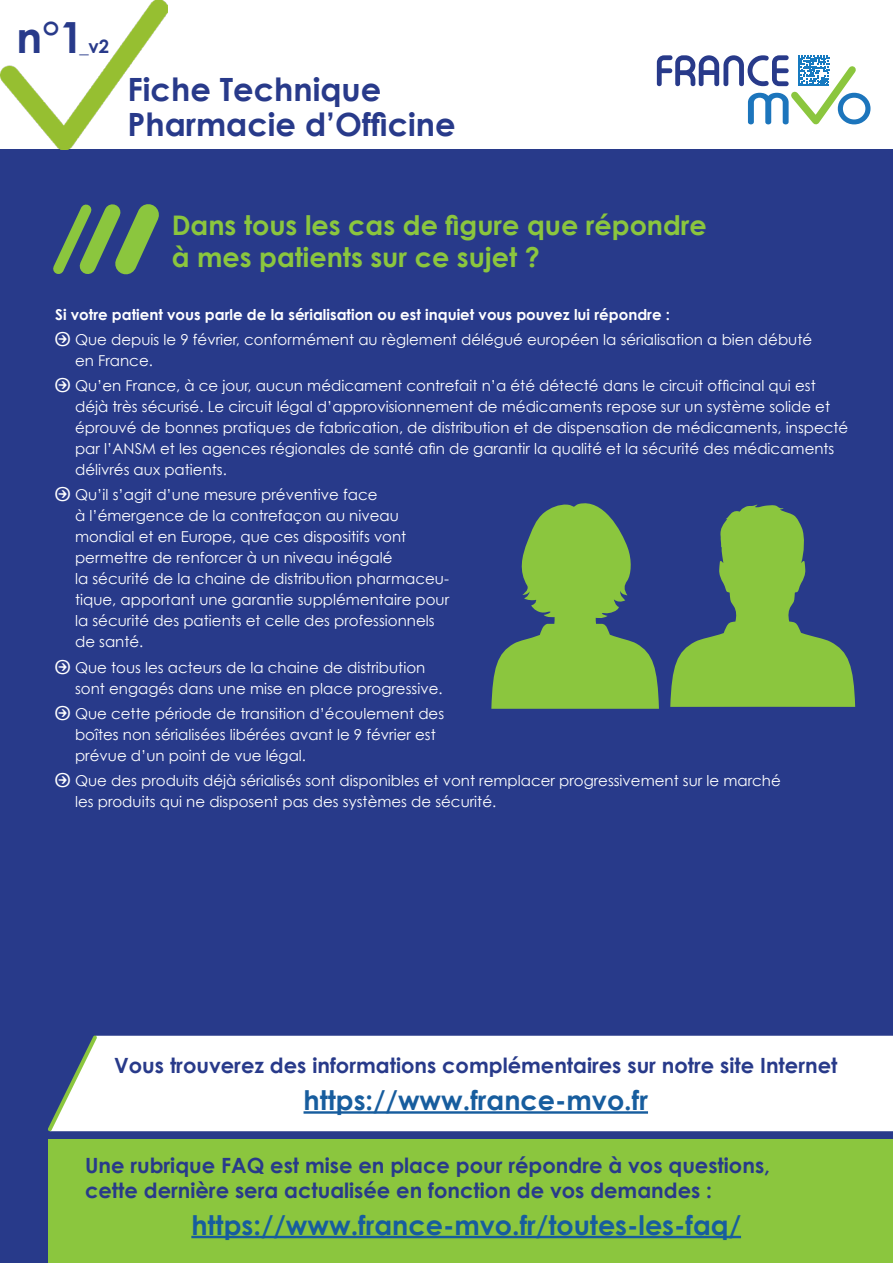
<style>
.page{position:relative;width:893px;height:1263px;background:#fff}
.page>*{position:absolute;margin:0;border:0;box-sizing:border-box;transform-origin:0 0}
.t1{font:700 42.9px "Century Gothic";color:#283a8a}
.t2{font:700 32.1px/35.2px "Century Gothic";color:#283a8a}
.t3{font:700 27px "Century Gothic";color:#175d9e}
.t4{font:700 27px/32.4px "Century Gothic";color:#8bc63e}
.t5{font:700 21px/25.2px "Century Gothic";color:#283a8a}
.t6{font:700 18.45px "Century Gothic";color:#283a8a}
.t7{font:15px/21px "Century Gothic";color:#fff}
.t8{font:700 15px "Century Gothic";color:#fff}
.s1{font-family:"Bienvenue Picto TT";font-size:16.5px}
</style>
<div class="page">
<div style="left:0;top:150px;width:893px;height:1113px;background:#283a8a"></div>
<svg style="left:657px;top:55px;width:213px;height:70px"></svg>
<hr style="left:798px;top:84px;width:31px;height:2px;background:#177ac0">
<svg style="left:53px;top:204px;width:106px;height:71px"></svg>
<svg style="left:670px;top:504px;width:185px;height:203px"></svg>
<svg style="left:491px;top:503px;width:168px;height:206px"></svg>
<div style="left:100px;top:1036px;width:793px;height:95px;background:#fff"></div>
<svg style="left:48px;top:1035px;width:52px;height:97px"></svg>
<hr style="left:304px;top:1111px;width:344px;height:3px;background:#175d9e">
<div style="left:48px;top:1140px;width:845px;height:123px;background:#8bc63e"></div>
<hr style="left:191px;top:1236px;width:550px;height:2px;background:#175d9e">
<img style="left:0;top:0;width:168px;height:150px">
<p class="t1" style="left:17px;top:11px;width:69px">n°1</p>
<p class="t6" style="left:79px;top:35px;width:31px">_v2</p>
<p class="t2" style="left:128px;top:71px;width:330px">Fiche Technique<br>Pharmacie d’Officine</p>
<p class="t4" style="left:172px;top:208px;width:537px">Dans tous les cas de figure que répondre à mes patients sur ce sujet ?</p>
<p class="t8" style="left:55px;top:305px;width:616px">Si votre patient vous parle de la sérialisation ou est inquiet vous pouvez lui répondre :</p>
<p class="t7" style="left:75px;top:329px;width:739px;text-indent:-20px"><span class="s1">U</span> Que depuis le 9 février, conformément au règlement délégué européen la sérialisation a bien débuté en France.</p>
<p class="t7" style="left:75px;top:375px;width:775px;text-indent:-20px"><span class="s1">U</span> Qu’en France, à ce jour, aucun médicament contrefait n’a été détecté dans le circuit officinal qui est déjà très sécurisé. Le circuit légal d’approvisionnement de médicaments repose sur un système solide et éprouvé de bonnes pratiques de fabrication, de distribution et de dispensation de médicaments, inspecté par l’ANSM et les agences régionales de santé afin de garantir la qualité et la sécurité des médicaments délivrés aux patients.</p>
<p class="t7" style="left:75px;top:484px;width:376px;text-indent:-20px"><span class="s1">U</span> Qu’il s’agit d’une mesure préventive face<br>à l’émergence de la contrefaçon au niveau mondial et en Europe, que ces dispositifs vont permettre de renforcer à un niveau inégalé<br>la sécurité de la chaine de distribution pharmaceu&shy;tique, apportant une garantie supplémentaire pour la sécurité des patients et celle des professionnels de santé.</p>
<p class="t7" style="left:75px;top:656px;width:369px;text-indent:-20px"><span class="s1">U</span> Que tous les acteurs de la chaine de distribution sont engagés dans une mise en place progressive.</p>
<p class="t7" style="left:75px;top:703px;width:371px;text-indent:-20px"><span class="s1">U</span> Que cette période de transition d’écoulement des boîtes non sérialisées libérées avant le 9 février est prévue d’un point de vue légal.</p>
<p class="t7" style="left:75px;top:770px;width:707px;text-indent:-20px"><span class="s1">U</span> Que des produits déjà sérialisés sont disponibles et vont remplacer progressivement sur le marché les produits qui ne disposent pas des systèmes de sécurité.</p>
<p class="t5" style="left:114px;top:1052px;width:725px">Vous trouverez des informations complémentaires sur notre site Internet</p>
<p class="t3" style="left:304px;top:1083px;width:346px">https://www.france-mvo.fr</p>
<p class="t5" style="left:85px;top:1152px;width:687px">Une rubrique FAQ est mise en place pour répondre à vos questions, cette dernière sera actualisée en fonction de vos demandes :</p>
<p class="t3" style="left:191px;top:1208px;width:551px">https://www.france-mvo.fr/toutes-les-faq/</p>
</div>
